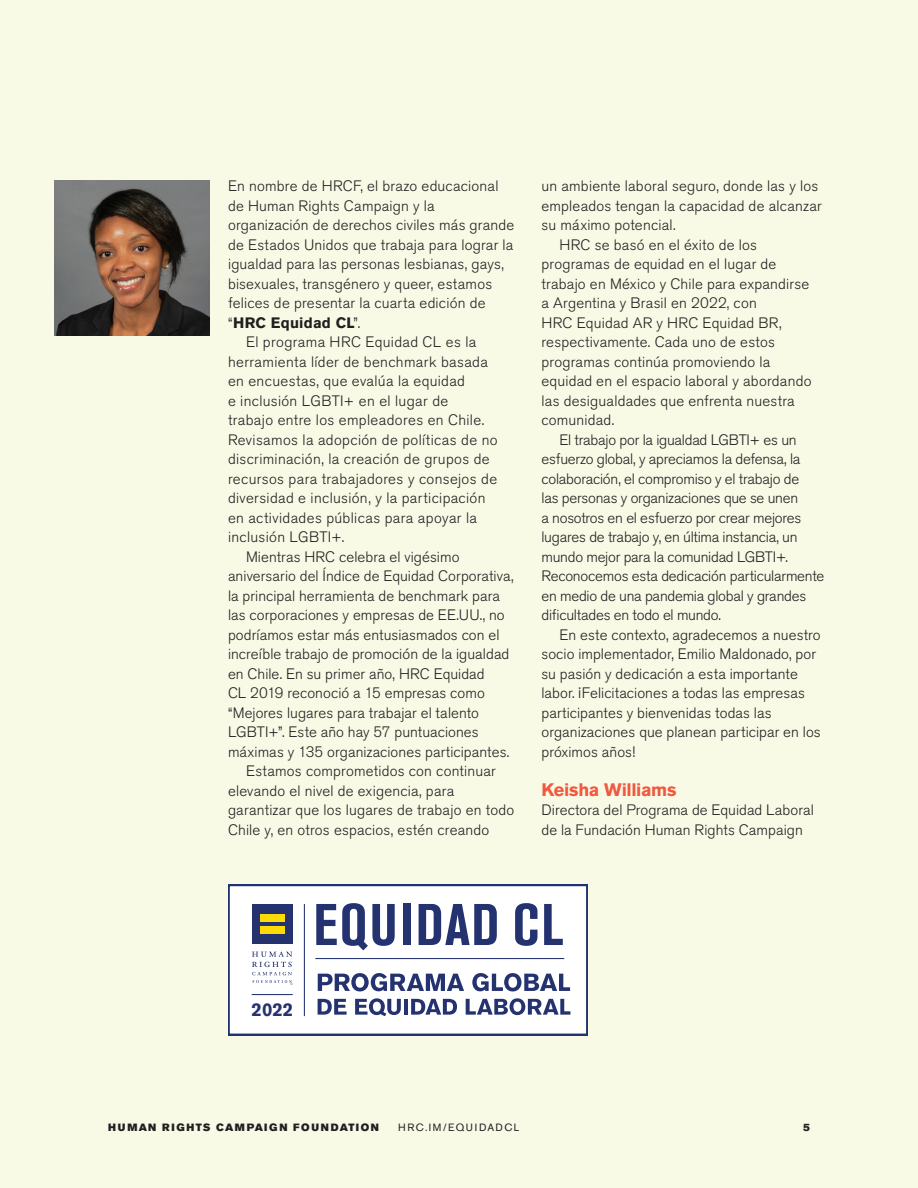
<style>
.page{position:relative;width:918px;height:1188px;background:#f8fae6}
.page>*{position:absolute;margin:0;border:0;box-sizing:border-box;transform-origin:0 0}
.t1{font:700 condensed 58.05px "Akzidenz Grotesk Pro";letter-spacing:.035em;color:#243270}
.t2{font:700 18.45px "Akzidenz Grotesk Pro";color:#243270}
.t3{font:700 18px "Akzidenz Grotesk Pro";letter-spacing:-.02em;color:#f05940}
.t4{font:300 15px/19.5px "Akzidenz Grotesk Pro";letter-spacing:.01em;color:#231f20}
.t5{font:300 15px "Akzidenz Grotesk Pro";letter-spacing:-.015em;color:#231f20}
.t6{font:300 15px "Akzidenz Grotesk Pro";letter-spacing:-.02em;color:#231f20}
.t7{font:700 15px "Akzidenz Grotesk Pro";letter-spacing:.015em;color:#231f20}
.t8{font:10.5px "Akzidenz Grotesk Pro Super";letter-spacing:.15em;color:#231f20}
.t9{font:10.5px "Akzidenz Grotesk Pro";letter-spacing:.14em;color:#231f20}
.s1{font-weight:300}
</style>
<div class="page">
<img style="left:54px;top:180px;width:156px;height:156px">
<div style="left:228px;top:884px;width:360px;height:151px;background:#fff"></div>
<hr style="left:315px;top:958px;width:249px;height:1px;background:#243270">
<div style="left:252px;top:904px;width:40px;height:40px;background:#243270"></div>
<div style="left:260px;top:914px;width:24px;height:8px;background:#fadb06"></div>
<div style="left:260px;top:926px;width:24px;height:8px;background:#fadb06"></div>
<svg style="left:252px;top:952px;width:40px;height:33px"></svg>
<hr style="left:304px;top:904px;width:1px;height:112px;background:#243270">
<hr style="left:252px;top:994px;width:41px;height:1px;background:#243270">
<svg style="left:318px;top:973px;width:146px;height:18px"></svg>
<svg style="left:472px;top:973px;width:98px;height:18px"></svg>
<svg style="left:318px;top:999px;width:29px;height:16px"></svg>
<svg style="left:355px;top:998px;width:46px;height:18px"></svg>
<hr style="left:404px;top:999px;width:4px;height:16px;background:#243270">
<svg style="left:411px;top:999px;width:46px;height:16px"></svg>
<svg style="left:466px;top:998px;width:104px;height:17px"></svg>
<p class="t4" style="left:228px;top:176px;width:272px">En nombre de HRCF, el brazo educacional</p>
<p class="t4" style="left:228px;top:196px;width:208px">de Human Rights Campaign y la</p>
<p class="t4" style="left:228px;top:215px;width:288px">organización de derechos civiles más grande</p>
<p class="t4" style="left:228px;top:235px;width:287px">de Estados Unidos que trabaja para lograr la</p>
<p class="t4" style="left:228px;top:254px;width:277px">igualdad para las personas lesbianas, gays,</p>
<p class="t4" style="left:228px;top:274px;width:266px">bisexuales, transgénero y queer, estamos</p>
<p class="t4" style="left:228px;top:293px;width:259px">felices de presentar la cuarta edición de</p>
<p class="t7" style="left:228px;top:313px;width:134px"><span class="s1">“</span>HRC Equidad CL<span class="s1">”.</span></p>
<p class="t4" style="left:246px;top:332px;width:232px">El programa HRC Equidad CL es la</p>
<p class="t4" style="left:228px;top:352px;width:261px">herramienta líder de benchmark basada</p>
<p class="t4" style="left:228px;top:371px;width:239px">en encuestas, que evalúa la equidad</p>
<p class="t4" style="left:228px;top:391px;width:222px">e inclusión LGBTI+ en el lugar de</p>
<p class="t4" style="left:228px;top:410px;width:258px">trabajo entre los empleadores en Chile.</p>
<p class="t4" style="left:228px;top:430px;width:271px">Revisamos la adopción de políticas de no</p>
<p class="t4" style="left:228px;top:449px;width:263px">discriminación, la creación de grupos de</p>
<p class="t4" style="left:228px;top:469px;width:271px">recursos para trabajadores y consejos de</p>
<p class="t4" style="left:228px;top:488px;width:259px">diversidad e inclusión, y la participación</p>
<p class="t4" style="left:228px;top:508px;width:251px">en actividades públicas para apoyar la</p>
<p class="t4" style="left:228px;top:527px;width:118px">inclusión LGBTI+.</p>
<p class="t4" style="left:246px;top:547px;width:215px">Mientras HRC celebra el vigésimo</p>
<p class="t4" style="left:228px;top:566px;width:287px">aniversario del Índice de Equidad Corporativa,</p>
<p class="t4" style="left:228px;top:586px;width:274px">la principal herramienta de benchmark para</p>
<p class="t4" style="left:228px;top:605px;width:278px">las corporaciones y empresas de EE.UU., no</p>
<p class="t4" style="left:228px;top:625px;width:273px">podríamos estar más entusiasmados con el</p>
<p class="t4" style="left:228px;top:644px;width:283px">increíble trabajo de promoción de la igualdad</p>
<p class="t4" style="left:228px;top:664px;width:258px">en Chile. En su primer año, HRC Equidad</p>
<p class="t4" style="left:228px;top:683px;width:258px">CL 2019 reconoció a 15 empresas como</p>
<p class="t4" style="left:228px;top:703px;width:253px">“Mejores lugares para trabajar el talento</p>
<p class="t4" style="left:228px;top:722px;width:252px">LGBTI+”. Este año hay 57 puntuaciones</p>
<p class="t4" style="left:228px;top:742px;width:283px">máximas y 135 organizaciones participantes.</p>
<p class="t4" style="left:246px;top:761px;width:251px">Estamos comprometidos con continuar</p>
<p class="t4" style="left:228px;top:781px;width:228px">elevando el nivel de exigencia, para</p>
<p class="t4" style="left:228px;top:800px;width:288px">garantizar que los lugares de trabajo en todo</p>
<p class="t4" style="left:228px;top:820px;width:263px">Chile y, en otros espacios, estén creando</p>
<p class="t4" style="left:542px;top:176px;width:278px">un ambiente laboral seguro, donde las y los</p>
<p class="t4" style="left:542px;top:196px;width:282px">empleados tengan la capacidad de alcanzar</p>
<p class="t4" style="left:542px;top:215px;width:136px">su máximo potencial.</p>
<p class="t4" style="left:560px;top:235px;width:199px">HRC se basó en el éxito de los</p>
<p class="t4" style="left:542px;top:254px;width:236px">programas de equidad en el lugar de</p>
<p class="t4" style="left:542px;top:274px;width:269px">trabajo en México y Chile para expandirse</p>
<p class="t4" style="left:542px;top:293px;width:217px">a Argentina y Brasil en 2022, con</p>
<p class="t4" style="left:542px;top:313px;width:242px">HRC Equidad AR y HRC Equidad BR,</p>
<p class="t4" style="left:542px;top:332px;width:235px">respectivamente. Cada uno de estos</p>
<p class="t4" style="left:542px;top:352px;width:230px">programas continúa promoviendo la</p>
<p class="t4" style="left:542px;top:371px;width:272px">equidad en el espacio laboral y abordando</p>
<p class="t4" style="left:542px;top:391px;width:255px">las desigualdades que enfrenta nuestra</p>
<p class="t4" style="left:542px;top:410px;width:74px">comunidad.</p>
<p class="t5" style="left:560px;top:430px;width:239px">El trabajo por la igualdad LGBTI+ es un</p>
<p class="t5" style="left:542px;top:449px;width:260px">esfuerzo global, y apreciamos la defensa, la</p>
<p class="t5" style="left:542px;top:469px;width:259px">colaboración, el compromiso y el trabajo de</p>
<p class="t5" style="left:542px;top:488px;width:258px">las personas y organizaciones que se unen</p>
<p class="t5" style="left:542px;top:508px;width:261px">a nosotros en el esfuerzo por crear mejores</p>
<p class="t5" style="left:542px;top:527px;width:258px">lugares de trabajo y, en última instancia, un</p>
<p class="t6" style="left:542px;top:547px;width:248px">mundo mejor para la comunidad LGBTI+.</p>
<p class="t5" style="left:542px;top:566px;width:284px">Reconocemos esta dedicación particularmente</p>
<p class="t5" style="left:542px;top:586px;width:266px">en medio de una pandemia global y grandes</p>
<p class="t5" style="left:542px;top:605px;width:181px">dificultades en todo el mundo.</p>
<p class="t4" style="left:560px;top:625px;width:263px">En este contexto, agradecemos a nuestro</p>
<p class="t4" style="left:542px;top:644px;width:276px">socio implementador, Emilio Maldonado, por</p>
<p class="t4" style="left:542px;top:664px;width:258px">su pasión y dedicación a esta importante</p>
<p class="t4" style="left:542px;top:683px;width:265px">labor. ¡Felicitaciones a todas las empresas</p>
<p class="t4" style="left:542px;top:703px;width:232px">participantes y bienvenidas todas las</p>
<p class="t4" style="left:542px;top:722px;width:281px">organizaciones que planean participar en los</p>
<p class="t4" style="left:542px;top:742px;width:95px">próximos años!</p>
<p class="t3" style="left:542px;top:778px;width:137px">Keisha Williams</p>
<p class="t4" style="left:542px;top:800px;width:274px">Directora del Programa de Equidad Laboral de la Fundación Human Rights Campaign</p>
<p class="t2" style="left:252px;top:997px;width:43px">2022</p>
<h1 class="t1" style="left:313px;top:887px;width:251px">EQUIDAD CL</h1>
<p class="t8" style="left:108px;top:1121px;width:272px">HUMAN RIGHTS CAMPAIGN FOUNDATION</p>
<p class="t9" style="left:398px;top:1121px;width:123px">HRC.IM/EQUIDADCL</p>
<p class="t8" style="left:803px;top:1121px;width:8px">5</p>
</div>
